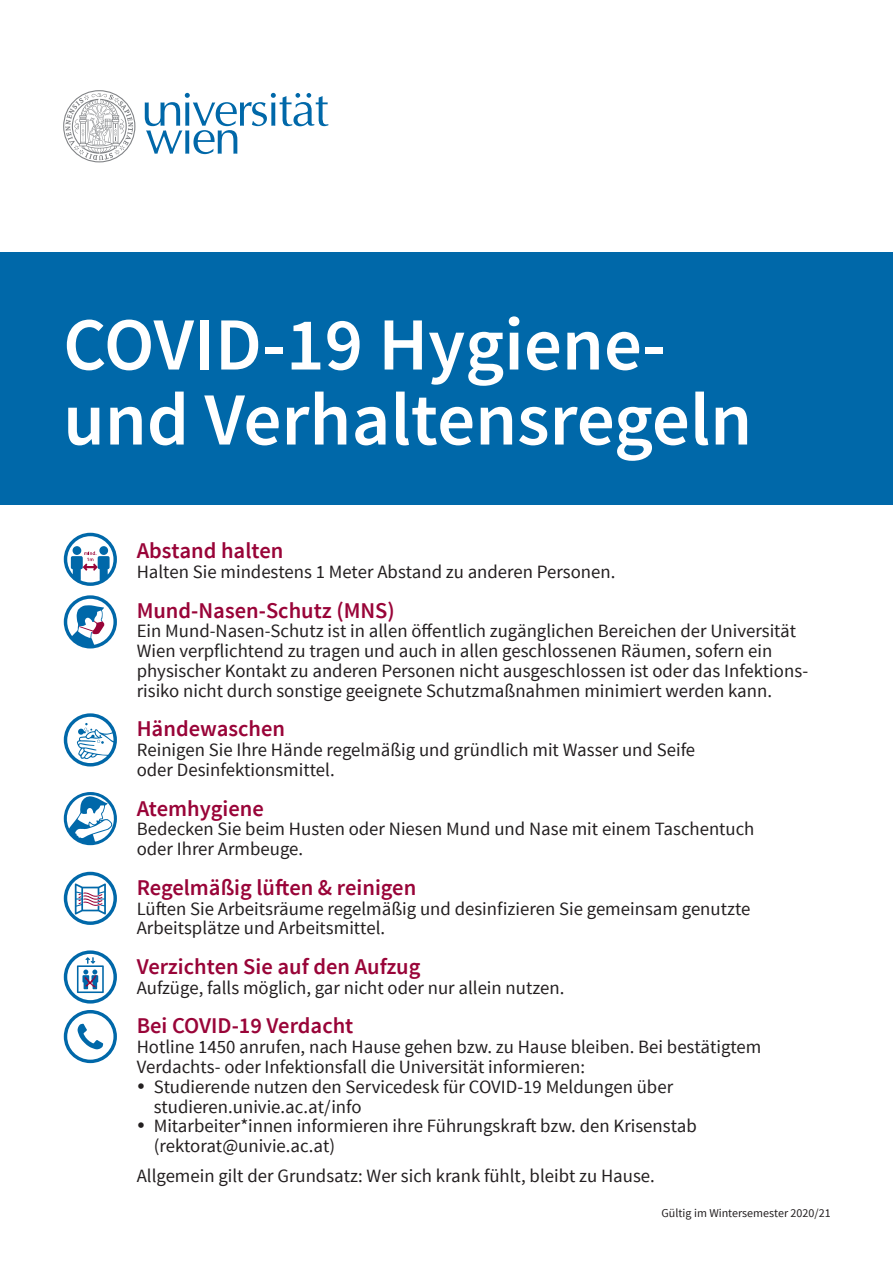
<style>
.page{position:relative;width:893px;height:1263px;background:#fff}
.page>*{position:absolute;margin:0;border:0;box-sizing:border-box;transform-origin:0 0}
.t1{font:600 75px/75px "Source Sans Pro";color:#fff}
.t2{font:600 22.5px "Source Sans Pro";color:#990438}
.t3{font:18.75px/19.8px "Source Sans Pro";color:#231f20}
.t4{font:12px "Source Sans Pro";color:#231f20}
</style>
<div class="page">
<svg style="left:63px;top:90px;width:72px;height:72px"></svg>
<svg style="left:145px;top:93px;width:183px;height:61px"></svg>
<div style="left:0;top:253px;width:893px;height:252px;background:#0068a9"></div>
<svg style="left:64px;top:533px;width:53px;height:53px"></svg>
<svg style="left:64px;top:792px;width:53px;height:53px"></svg>
<svg style="left:64px;top:713px;width:53px;height:53px"></svg>
<svg style="left:64px;top:872px;width:53px;height:53px"></svg>
<svg style="left:64px;top:595px;width:53px;height:53px"></svg>
<svg style="left:64px;top:950px;width:53px;height:53px"></svg>
<svg style="left:64px;top:1010px;width:53px;height:53px"></svg>
<h1 class="t1" style="left:63px;top:309px;width:691px">COVID-19 Hygiene&shy;und Verhaltensregeln</h1>
<p class="t2" style="left:137px;top:536px;width:148px">Abstand halten</p>
<p class="t3" style="left:137px;top:562px;width:480px">Halten Sie mindestens 1 Meter Abstand zu anderen Personen.</p>
<p class="t2" style="left:137px;top:596px;width:260px">Mund-Nasen-Schutz (MNS)</p>
<p class="t3" style="left:137px;top:621px;width:673px">Ein Mund-Nasen-Schutz ist in allen öffentlich zugänglichen Bereichen der Universität Wien verpflichtend zu tragen und auch in allen geschlossenen Räumen, sofern ein physischer Kontakt zu anderen Personen nicht ausgeschlossen ist oder das Infektions&shy;risiko nicht durch sonstige geeignete Schutzmaßnahmen minimiert werden kann.</p>
<p class="t2" style="left:137px;top:715px;width:150px">Händewaschen</p>
<p class="t3" style="left:137px;top:740px;width:560px">Reinigen Sie Ihre Hände regelmäßig und gründlich mit Wasser und Seife oder Desinfektionsmittel.</p>
<p class="t2" style="left:137px;top:794px;width:129px">Atemhygiene</p>
<p class="t3" style="left:137px;top:819px;width:619px">Bedecken Sie beim Husten oder Niesen Mund und Nase mit einem Taschentuch oder Ihrer Armbeuge.</p>
<p class="t2" style="left:137px;top:873px;width:281px">Regelmäßig lüften &amp; reinigen</p>
<p class="t3" style="left:137px;top:899px;width:615px">Lüften Sie Arbeitsräume regelmäßig und desinfizieren Sie gemeinsam genutzte<br>Arbeitsplätze und Arbeitsmittel.</p>
<p class="t2" style="left:137px;top:952px;width:285px">Verzichten Sie auf den Aufzug</p>
<p class="t3" style="left:137px;top:978px;width:429px">Aufzüge, falls möglich, gar nicht oder nur allein nutzen.</p>
<p class="t2" style="left:137px;top:1012px;width:218px">Bei COVID-19 Verdacht</p>
<p class="t3" style="left:137px;top:1037px;width:626px">Hotline 1450 anrufen, nach Hause gehen bzw. zu Hause bleiben. Bei bestätigtem<br>Verdachts- oder Infektionsfall die Universität informieren:</p>
<p class="t3" style="left:154px;top:1077px;width:521px;text-indent:-17px">• Studierende nutzen den Servicedesk für COVID-19 Meldungen über studieren.univie.ac.at/info</p>
<p class="t3" style="left:154px;top:1116px;width:544px;text-indent:-17px">• Mitarbeiter*innen informieren ihre Führungskraft bzw. den Krisenstab (rektorat@univie.ac.at)</p>
<p class="t3" style="left:137px;top:1166px;width:520px">Allgemein gilt der Grundsatz: Wer sich krank fühlt, bleibt zu Hause.</p>
<p class="t4" style="left:662px;top:1205px;width:171px">Gültig im Wintersemester 2020/21</p>
</div>
